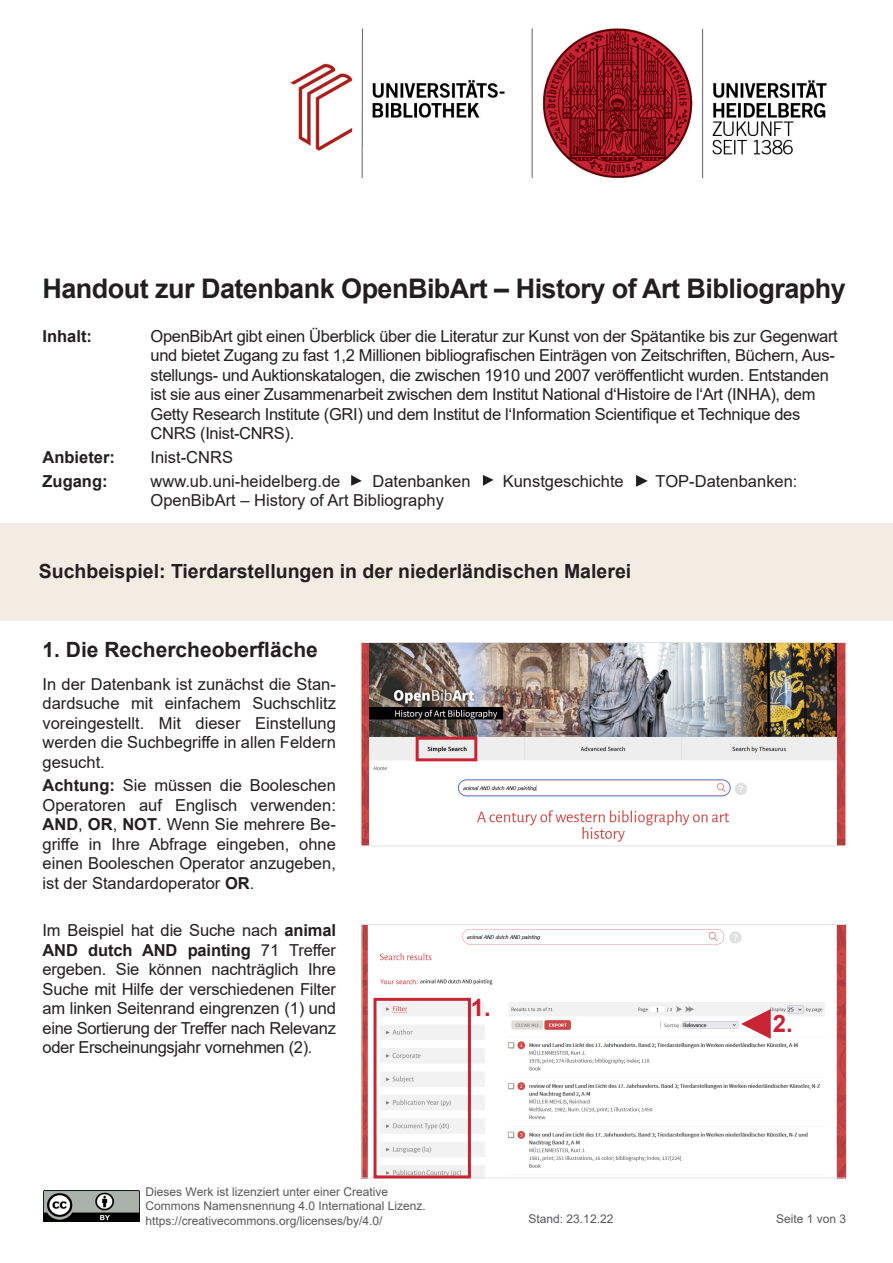
<style>
.page{position:relative;width:893px;height:1263px;background:#fff}
.page>*{position:absolute;margin:0;border:0;box-sizing:border-box;transform-origin:0 0}
.Handout_UB_Überschri{font:700 27px "Arial";letter-spacing:-.02em;color:#231f20}
.Handout_UB_Fußzeile{font:700 24px "Arial";color:#c82434}
.Handout_UB_Überschri-2{font:700 21px "Arial";color:#231f20}
.t1{font:700 19.5px "Arial";color:#231f20}
.Handout_UB_Fließtext{font:16.5px/19.5px "Arial";letter-spacing:-.02em;color:#231f20;text-align:justify}
.Handout_UB_Fließtext-2{font:16.5px "Arial";color:#231f20}
.Handout_UB_Fließtext-3{font:700 16.5px "Arial";color:#231f20}
.Handout_UB_Fußzeile-2{font:12px/14.4px "Arial";color:#57585a}
.s1{font-weight:700}
</style>
<div class="page">
<img style="left:290px;top:28px;width:537px;height:151px">
<div style="left:0;top:523px;width:893px;height:98px;background:#f2ece3"></div>
<img style="left:363px;top:644px;width:481px;height:200px">
<div style="left:361px;top:642px;width:485px;height:204px;border:1px solid #e2e3e3"></div>
<img style="left:44px;top:1190px;width:96px;height:31px">
<svg style="left:351px;top:475px;width:11px;height:11px"></svg>
<svg style="left:483px;top:475px;width:11px;height:11px"></svg>
<svg style="left:636px;top:475px;width:12px;height:12px"></svg>
<img style="left:363px;top:926px;width:482px;height:250px">
<div style="left:361px;top:924px;width:486px;height:254px;border:1px solid #e2e3e3"></div>
<svg style="left:741px;top:1009px;width:30px;height:30px"></svg>
<div style="left:373px;top:998px;width:98px;height:180px;border:3px solid #c82434"></div>
<div style="left:416px;top:737px;width:61px;height:24px;border:3px solid #c82434"></div>
<p class="Handout_UB_Überschri" style="left:43px;top:269px;width:805px">Handout zur Datenbank OpenBibArt – History of Art Bibliography</p>
<p class="Handout_UB_Fließtext-3" style="left:43px;top:324px;width:51px">Inhalt:</p>
<p class="Handout_UB_Fließtext" style="left:151px;top:326px;width:689px;text-align:left">OpenBibArt gibt einen Überblick über die Literatur zur Kunst von der Spätantike bis zur Gegenwart und bietet Zugang zu fast 1,2 Millionen bibliografischen Einträgen von Zeitschriften, Büchern, Aus&shy;stellungs- und Auktionskatalogen, die zwischen 1910 und 2007 veröffentlicht wurden. Entstanden ist sie aus einer Zusammenarbeit zwischen dem Institut National d‘Histoire de l‘Art (INHA), dem Getty Research Institute (GRI) und dem Institut de l‘Information Scientifique et Technique des CNRS (Inist-CNRS).</p>
<p class="Handout_UB_Fließtext-3" style="left:43px;top:445px;width:74px">Anbieter:</p>
<p class="Handout_UB_Fließtext-2" style="left:151px;top:446px;width:84px">Inist-CNRS</p>
<p class="Handout_UB_Fließtext-3" style="left:43px;top:469px;width:67px">Zugang:</p>
<p class="Handout_UB_Fließtext-2" style="left:151px;top:469px;width:191px">www.ub.uni-heidelberg.de</p>
<p class="Handout_UB_Fließtext-2" style="left:372px;top:469px;width:100px">Datenbanken</p>
<p class="Handout_UB_Fließtext-2" style="left:503px;top:469px;width:123px">Kunstgeschichte</p>
<p class="Handout_UB_Fließtext-2" style="left:656px;top:469px;width:143px">TOP-Datenbanken:</p>
<p class="Handout_UB_Fließtext-2" style="left:151px;top:489px;width:295px">OpenBibArt – History of Art Bibliography</p>
<p class="t1" style="left:39px;top:558px;width:594px">Suchbeispiel: Tierdarstellungen in der niederländischen Malerei</p>
<p class="Handout_UB_Überschri-2" style="left:43px;top:635px;width:277px">1. Die Rechercheoberfläche</p>
<p class="Handout_UB_Fließtext" style="left:43px;top:674px;width:295px">In der Datenbank ist zunächst die Stan&shy;dardsuche mit einfachem Suchschlitz voreingestellt. Mit dieser Einstellung werden die Suchbegriffe in allen Feldern gesucht.</p>
<p class="Handout_UB_Fließtext" style="left:43px;top:776px;width:295px"><span class="s1">Achtung:</span> Sie müssen die Booleschen Operatoren auf Englisch verwenden:<br><span class="s1">AND</span>, <span class="s1">OR</span>, <span class="s1">NOT</span>. Wenn Sie mehrere Be&shy;griffe in Ihre Abfrage eingeben, ohne einen Booleschen Operator anzugeben, ist der Standardoperator <span class="s1">OR</span>.</p>
<p class="Handout_UB_Fließtext" style="left:43px;top:921px;width:295px">Im Beispiel hat die Suche nach <span class="s1">animal AND dutch AND painting</span> 71 Treffer ergeben. Sie können nachträglich Ihre Suche mit Hilfe der verschiedenen Filter am linken Seitenrand eingrenzen (1) und eine Sortierung der Treffer nach Relevanz oder Erscheinungsjahr vornehmen (2).</p>
<p class="Handout_UB_Fußzeile" style="left:471px;top:991px;width:22px">1.</p>
<p class="Handout_UB_Fußzeile" style="left:773px;top:1006px;width:22px">2.</p>
<p class="Handout_UB_Fußzeile-2" style="left:146px;top:1184px;width:282px">Dieses Werk ist lizenziert unter einer Creative<br>Commons Namensnennung 4.0 International Lizenz. https://creativecommons.org/licenses/by/4.0/</p>
<p class="Handout_UB_Fußzeile-2" style="left:529px;top:1211px;width:86px">Stand: 23.12.22</p>
<p class="Handout_UB_Fußzeile-2" style="left:776px;top:1211px;width:72px">Seite 1 von 3</p>
</div>
